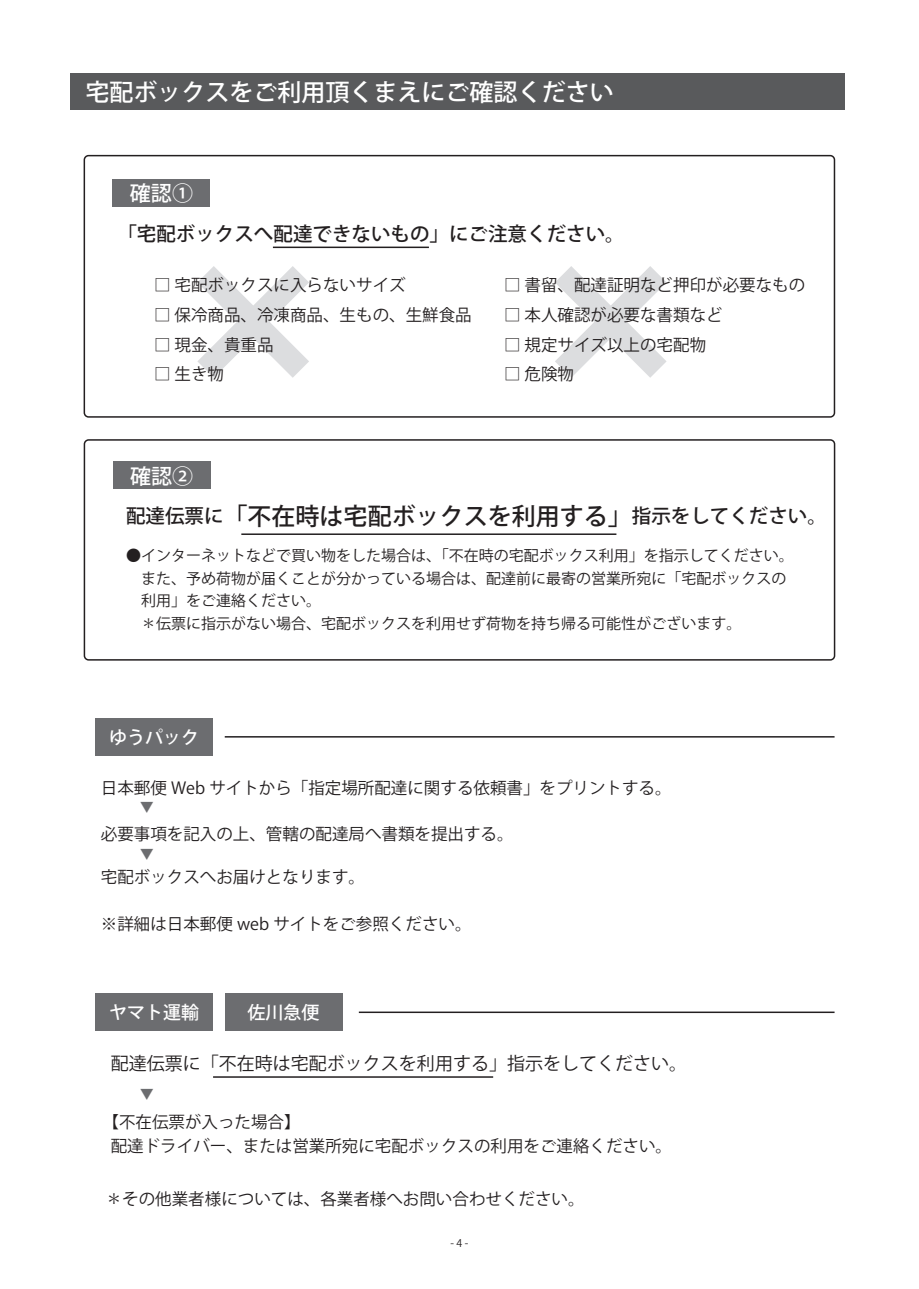
<style>
.page{position:relative;width:919px;height:1289px;background:#fff}
.page>*{position:absolute;margin:0;border:0;box-sizing:border-box;transform-origin:0 0}
.t1{font:500 24px "Koz Go Pr 6 N";color:#231f20}
.t2{font:500 24px "Koz Go Pr 6 N";color:#fff}
.t3{font:500 21px "Koz Go Pr 6 N";color:#fff}
.t4{font:500 19.5px "Koz Go Pr 6 N";color:#231f20}
.t5{font:18px "Koz Go Pr 6 N";color:#231f20}
.t6{font:500 18px "Koz Go Pr 6 N";color:#fff}
.t7{font:16.5px/24px "Koz Go Pr 6 N";color:#231f20}
.t8{font:15px/22.5px "Koz Go Pr 6 N";color:#231f20}
.t9{font:13.5px "Koz Go Pr 6 N";color:#6c6d70}
.t10{font:10.5px "Koz Go Pr 6 N";color:#231f20}
.s1{font-size:19.5px}
</style>
<div class="page">
<div style="left:70px;top:73px;width:774px;height:37px;background:#595a5c"></div>
<div style="left:95px;top:718px;width:118px;height:37px;background:#6c6d70"></div>
<div style="left:95px;top:993px;width:118px;height:37px;background:#6c6d70"></div>
<div style="left:225px;top:993px;width:117px;height:37px;background:#6c6d70"></div>
<div style="left:113px;top:461px;width:97px;height:28px;background:#6c6d70"></div>
<div style="left:84px;top:439px;width:751px;height:221px;border:2px solid #231f20;border-radius:4px"></div>
<hr style="left:225px;top:736px;width:609px;height:1px;background:#231f20">
<hr style="left:359px;top:1011px;width:475px;height:2px;background:#231f20">
<hr style="left:241px;top:533px;width:375px;height:2px;background:#231f20">
<hr style="left:213px;top:1076px;width:280px;height:1px;background:#231f20">
<svg style="left:197px;top:266px;width:112px;height:112px"></svg>
<svg style="left:555px;top:266px;width:111px;height:112px"></svg>
<div style="left:112px;top:179px;width:98px;height:27px;background:#6c6d70"></div>
<div style="left:84px;top:155px;width:751px;height:262px;border:2px solid #231f20;border-radius:4px"></div>
<hr style="left:273px;top:246px;width:156px;height:2px;background:#231f20">
<h1 class="t2" style="left:85px;top:79px;width:530px">宅配ボックスをご利用頂くまえにご確認ください</h1>
<p class="t3" style="left:130px;top:182px;width:65px">確認①</p>
<p class="t4" style="left:117px;top:223px;width:509px">「宅配ボックスへ配達できないもの」にご注意ください。</p>
<p class="t7" style="left:504px;top:273px;width:302px">□ 書留、配達証明など押印が必要なもの</p>
<p class="t7" style="left:504px;top:303px;width:220px">□ 本人確認が必要な書類など</p>
<p class="t7" style="left:504px;top:333px;width:203px">□ 規定サイズ以上の宅配物</p>
<p class="t7" style="left:504px;top:363px;width:71px">□ 危険物</p>
<p class="t7" style="left:154px;top:273px;width:253px">□ 宅配ボックスに入らないサイズ</p>
<p class="t7" style="left:154px;top:303px;width:319px">□ 保冷商品、冷凍商品、生もの、生鮮食品</p>
<p class="t7" style="left:154px;top:333px;width:121px">□ 現金、貴重品</p>
<p class="t7" style="left:154px;top:363px;width:71px">□ 生き物</p>
<p class="t3" style="left:130px;top:464px;width:64px">確認②</p>
<h1 class="t1" style="left:126px;top:502px;width:702px"><span class="s1">配達伝票に</span>「不在時は宅配ボックスを利用する」<span class="s1">指示をしてください。</span></h1>
<p class="t8" style="left:126px;top:545px;width:669px">●インターネットなどで買い物をした場合は、「不在時の宅配ボックス利用」を指示してください。　また、予め荷物が届くことが分かっている場合は、配達前に最寄の営業所宛に「宅配ボックスの　利用」をご連絡ください。<br>　＊伝票に指示がない場合、宅配ボックスを利用せず荷物を持ち帰る可能性がございます。</p>
<p class="t6" style="left:109px;top:727px;width:92px">ゆうパック</p>
<p class="t7" style="left:101px;top:776px;width:572px">日本郵便 Web サイトから「指定場所配達に関する依頼書」をプリントする。</p>
<p class="t7" style="left:101px;top:821px;width:414px">必要事項を記入の上、管轄の配達局へ書類を提出する。</p>
<p class="t7" style="left:101px;top:865px;width:265px">宅配ボックスへお届けとなります。</p>
<p class="t7" style="left:101px;top:912px;width:372px">※詳細は日本郵便 web サイトをご参照ください。</p>
<p class="t9" style="left:140px;top:799px;width:15px">▼</p>
<p class="t9" style="left:140px;top:846px;width:15px">▼</p>
<p class="t6" style="left:109px;top:1002px;width:92px">ヤマト運輸</p>
<p class="t6" style="left:247px;top:1002px;width:73px">佐川急便</p>
<p class="t5" style="left:111px;top:1052px;width:578px">配達伝票に「不在時は宅配ボックスを利用する」指示をしてください。</p>
<p class="t9" style="left:140px;top:1086px;width:15px">▼</p>
<p class="t7" style="left:111px;top:1110px;width:563px;text-indent:-8px">【不在伝票が入った場合】<br>配達ドライバー、または営業所宛に宅配ボックスの利用をご連絡ください。</p>
<p class="t7" style="left:106px;top:1187px;width:480px">＊その他業者様については、各業者様へお問い合わせください。</p>
<p class="t10" style="left:450px;top:1237px;width:19px">- 4 -</p>
</div>
